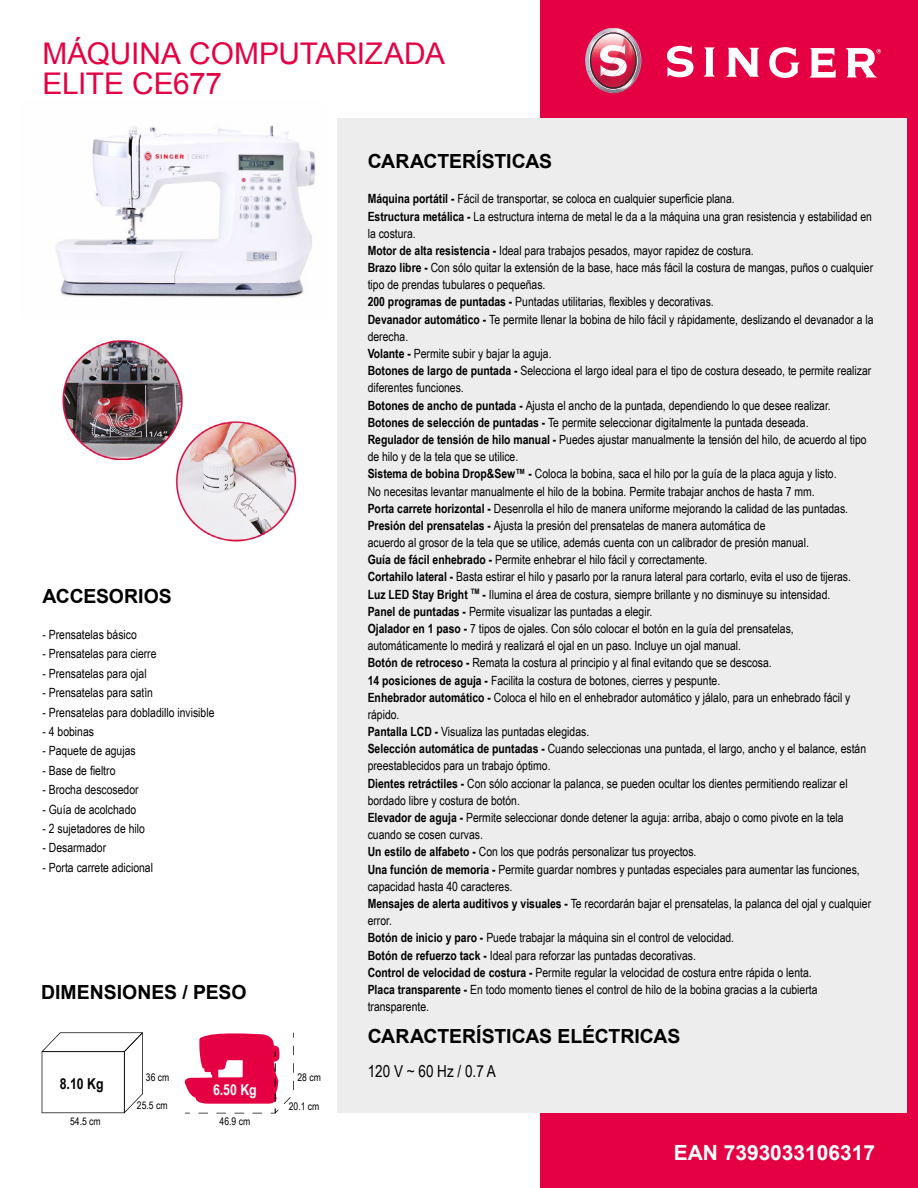
<style>
.page{position:relative;width:918px;height:1188px;background:#fff}
.page>*{position:absolute;margin:0;border:0;box-sizing:border-box;transform-origin:0 0}
.t1{font:29.85px/29.8px "Arial";letter-spacing:-.005em;color:#e50043}
.t2{font:700 20.85px "Arial";color:#fff}
.t3{font:700 19.5px "Arial";letter-spacing:-.005em;color:#000}
.t4{font:16.5px "Arial Narrow";color:#000}
.t5{font:700 15px "Arial Narrow";color:#000}
.t6{font:700 15px "Arial Narrow";color:#fff}
.t7{font:12.75px/17.2px "Arial Narrow";color:#000}
.t8{font:10.5px "Arial Narrow";color:#000}
.s1{font-weight:700}
</style>
<div class="page">
<div style="left:540px;top:0;width:378px;height:1188px;background:#e50043"></div>
<div style="left:337px;top:118px;width:570px;height:995px;background:#ededed"></div>
<img style="left:585px;top:28px;width:56px;height:65px">
<svg style="left:667px;top:46px;width:27px;height:31px"></svg>
<svg style="left:704px;top:47px;width:11px;height:30px"></svg>
<svg style="left:726px;top:48px;width:33px;height:29px"></svg>
<svg style="left:769px;top:47px;width:31px;height:31px"></svg>
<svg style="left:809px;top:48px;width:27px;height:30px"></svg>
<svg style="left:846px;top:48px;width:35px;height:29px"></svg>
<svg style="left:42px;top:1032px;width:101px;height:81px"></svg>
<svg style="left:184px;top:1033px;width:110px;height:81px"></svg>
<img style="left:55px;top:125px;width:260px;height:173px">
<img style="left:62px;top:340px;width:235px;height:202px">
<h1 class="t1" style="left:43px;top:39px;width:404px">MÁQUINA COMPUTARIZADA<br>ELITE CE677</h1>
<h3 class="t3" style="left:43px;top:583px;width:131px">ACCESORIOS</h3>
<p class="t7" style="left:43px;top:625px;width:96px">- Prensatelas básico</p>
<p class="t7" style="left:43px;top:645px;width:116px">- Prensatelas para cierre</p>
<p class="t7" style="left:43px;top:664px;width:106px">- Prensatelas para ojal</p>
<p class="t7" style="left:43px;top:684px;width:112px">- Prensatelas para satìn</p>
<p class="t7" style="left:43px;top:703px;width:173px">- Prensatelas para dobladillo invisible</p>
<p class="t7" style="left:43px;top:722px;width:53px">- 4 bobinas</p>
<p class="t7" style="left:43px;top:742px;width:95px">- Paquete de agujas</p>
<p class="t7" style="left:43px;top:761px;width:74px">- Base de fieltro</p>
<p class="t7" style="left:43px;top:781px;width:98px">- Brocha descosedor</p>
<p class="t7" style="left:43px;top:800px;width:95px">- Guía de acolchado</p>
<p class="t7" style="left:43px;top:819px;width:104px">- 2 sujetadores de hilo</p>
<p class="t7" style="left:43px;top:839px;width:65px">- Desarmador</p>
<p class="t7" style="left:43px;top:858px;width:112px">- Porta carrete adicional</p>
<h3 class="t3" style="left:41px;top:979px;width:207px">DIMENSIONES / PESO</h3>
<p class="t8" style="left:146px;top:1069px;width:25px">36 cm</p>
<p class="t8" style="left:298px;top:1070px;width:25px">28 cm</p>
<p class="t8" style="left:137px;top:1098px;width:32px">25.5 cm</p>
<p class="t8" style="left:289px;top:1098px;width:32px">20.1 cm</p>
<p class="t5" style="left:60px;top:1072px;width:45px">8.10 Kg</p>
<p class="t6" style="left:213px;top:1078px;width:45px">6.50 Kg</p>
<p class="t8" style="left:70px;top:1114px;width:32px">54.5 cm</p>
<p class="t8" style="left:220px;top:1114px;width:32px">46.9 cm</p>
<h3 class="t3" style="left:368px;top:148px;width:186px">CARACTERÍSTICAS</h3>
<p class="t7" style="left:368px;top:190px;width:507px"><span class="s1">Máquina portátil -</span> Fácil de transportar, se coloca en cualquier superficie plana.<br><span class="s1">Estructura metálica -</span> La estructura interna de metal le da a la máquina una gran resistencia y estabilidad en la costura.<br><span class="s1">Motor de alta resistencia -</span> Ideal para trabajos pesados, mayor rapidez de costura.<br><span class="s1">Brazo libre -</span> Con sólo quitar la extensión de la base, hace más fácil la costura de mangas, puños o cualquier tipo de prendas tubulares o pequeñas.<br><span class="s1">200 programas de puntadas -</span> Puntadas utilitarias, flexibles y decorativas.<br><span class="s1">Devanador automático -</span> Te permite llenar la bobina de hilo fácil y rápidamente, deslizando el devanador a la derecha.<br><span class="s1">Volante -</span> Permite subir y bajar la aguja.<br><span class="s1">Botones de largo de puntada -</span> Selecciona el largo ideal para el tipo de costura deseado, te permite realizar diferentes funciones.<br><span class="s1">Botones de ancho de puntada -</span> Ajusta el ancho de la puntada, dependiendo lo que desee realizar.<br><span class="s1">Botones de selección de puntadas -</span> Te permite seleccionar digitalmente la puntada deseada.<br><span class="s1">Regulador de tensión de hilo manual -</span> Puedes ajustar manualmente la tensión del hilo, de acuerdo al tipo de hilo y de la tela que se utilice.<br><span class="s1">Sistema de bobina Drop&amp;Sew™ -</span> Coloca la bobina, saca el hilo por la guía de la placa aguja y listo.<br>No necesitas levantar manualmente el hilo de la bobina. Permite trabajar anchos de hasta 7 mm.<br><span class="s1">Porta carrete horizontal -</span> Desenrolla el hilo de manera uniforme mejorando la calidad de las puntadas.<br><span class="s1">Presión del prensatelas -</span> Ajusta la presión del prensatelas de manera automática de<br>acuerdo al grosor de la tela que se utilice, además cuenta con un calibrador de presión manual.<br><span class="s1">Guía de fácil enhebrado -</span> Permite enhebrar el hilo fácil y correctamente.<br><span class="s1">Cortahilo lateral -</span> Basta estirar el hilo y pasarlo por la ranura lateral para cortarlo, evita el uso de tijeras.<br><span class="s1">Luz LED Stay Bright</span> <sup>TM</sup> <span class="s1">-</span> Ilumina el área de costura, siempre brillante y no disminuye su intensidad.<br><span class="s1">Panel de puntadas -</span> Permite visualizar las puntadas a elegir.<br><span class="s1">Ojalador en 1 paso -</span> 7 tipos de ojales. Con sólo colocar el botón en la guía del prensatelas, automáticamente lo medirá y realizará el ojal en un paso. Incluye un ojal manual.<br><span class="s1">Botón de retroceso -</span> Remata la costura al principio y al final evitando que se descosa.<br><span class="s1">14 posiciones de aguja -</span> Facilita la costura de botones, cierres y pespunte.<br><span class="s1">Enhebrador automático -</span> Coloca el hilo en el enhebrador automático y jálalo, para un enhebrado fácil y rápido.<br><span class="s1">Pantalla LCD -</span> Visualiza las puntadas elegidas.<br><span class="s1">Selección automática de puntadas -</span> Cuando seleccionas una puntada, el largo, ancho y el balance, están preestablecidos para un trabajo óptimo.<br><span class="s1">Dientes retráctiles -</span> Con sólo accionar la palanca, se pueden ocultar los dientes permitiendo realizar el bordado libre y costura de botón.<br><span class="s1">Elevador de aguja -</span> Permite seleccionar donde detener la aguja: arriba, abajo o como pivote en la tela cuando se cosen curvas.<br><span class="s1">Un estilo de alfabeto -</span> Con los que podrás personalizar tus proyectos.<br><span class="s1">Una función de memoria -</span> Permite guardar nombres y puntadas especiales para aumentar las funciones, capacidad hasta 40 caracteres.<br><span class="s1">Mensajes de alerta auditivos y visuales -</span> Te recordarán bajar el prensatelas, la palanca del ojal y cualquier error.<br><span class="s1">Botón de inicio y paro -</span> Puede trabajar la máquina sin el control de velocidad.<br><span class="s1">Botón de refuerzo tack -</span> Ideal para reforzar las puntadas decorativas.<br><span class="s1">Control de velocidad de costura -</span> Permite regular la velocidad de costura entre rápida o lenta.<br><span class="s1">Placa transparente -</span> En todo momento tienes el control de hilo de la bobina gracias a la cubierta transparente.</p>
<h3 class="t3" style="left:368px;top:1023px;width:314px">CARACTERÍSTICAS ELÉCTRICAS</h3>
<p class="t4" style="left:368px;top:1059px;width:130px">120 V ~ 60 Hz / 0.7 A</p>
<h2 class="t2" style="left:674px;top:1139px;width:203px">EAN 7393033106317</h2>
</div>
